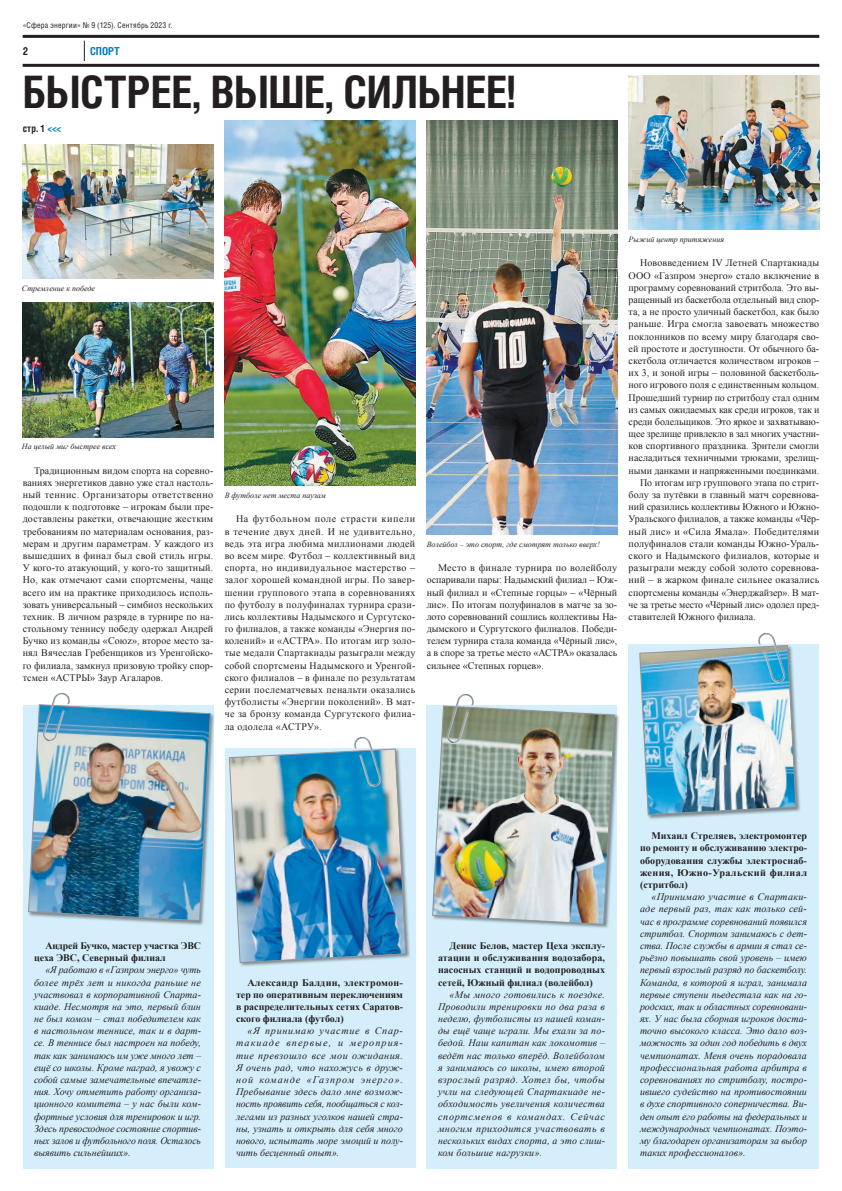
<style>
.page{position:relative;width:842px;height:1191px;background:#fff}
.page>*{position:absolute;margin:0;border:0;box-sizing:border-box;transform-origin:0 0}
.t1{font:700 44.8px "Helios Cond";letter-spacing:-.01em;color:#231f20}
.t2{font:700 11px "Helios Cond";letter-spacing:.005em;color:#0079c2}
.t3{font:700 11px "Helios Cond";color:#231f20}
.t4{font:10px/12.2px "Times New Roman";color:#231f20;text-align:justify}
.t5{font:italic 10px/12.2px "Times New Roman";color:#231f20;text-align:justify}
.t6{font:700 10px/12.2px "Times New Roman";color:#231f20;text-align:justify}
.t7{font:10px "Times New Roman";letter-spacing:.02em;color:#231f20}
.t8{font:700 10px "Helios Cond";color:#231f20}
.t9{font:italic 8px "Times New Roman";color:#231f20}
.t10{font:8px "Helios Cond";letter-spacing:.02em;color:#231f20}
.s1{color:#0079c2}
</style>
<div class="page">
<img style="left:427px;top:120px;width:190px;height:414px">
<img style="left:225px;top:120px;width:190px;height:366px">
<div style="left:23px;top:705px;width:190px;height:463px;background:#d4effb"></div>
<div style="left:225px;top:748px;width:190px;height:420px;background:#d4effb"></div>
<div style="left:427px;top:705px;width:190px;height:463px;background:#d4effb"></div>
<div style="left:629px;top:644px;width:190px;height:524px;background:#d4effb"></div>
<svg style="left:84px;top:41px;width:1px;height:20px"></svg>
<hr style="left:23px;top:64px;width:796px;height:3px;background:#231f20">
<hr style="left:23px;top:35px;width:796px;height:3px;background:#231f20">
<div style="left:28px;top:703px;width:187px;height:223px;background:#231f20;opacity:.5"></div>
<img style="left:28px;top:704px;width:183px;height:217px">
<div style="left:639px;top:644px;width:162px;height:176px;background:#231f20;opacity:.5"></div>
<img style="left:639px;top:645px;width:157px;height:170px">
<div style="left:228px;top:748px;width:183px;height:219px;background:#231f20;opacity:.5"></div>
<img style="left:229px;top:748px;width:177px;height:215px">
<img style="left:23px;top:145px;width:190px;height:134px">
<img style="left:23px;top:302px;width:190px;height:135px">
<img style="left:756px;top:633px;width:31px;height:50px">
<img style="left:352px;top:737px;width:32px;height:50px">
<img style="left:40px;top:693px;width:32px;height:49px">
<div style="left:432px;top:705px;width:188px;height:224px;background:#231f20;opacity:.5"></div>
<img style="left:432px;top:705px;width:183px;height:219px">
<img style="left:445px;top:694px;width:31px;height:50px">
<img style="left:629px;top:75px;width:190px;height:155px">
<p class="t10" style="left:23px;top:21px;width:152px">«Сфера энергии» № 9 (125). Сентябрь 2023 г.</p>
<p class="t3" style="left:23px;top:44px;width:7px">2</p>
<p class="t2" style="left:90px;top:44px;width:31px">СПОРТ</p>
<h1 class="t1" style="left:23px;top:65px;width:495px">БЫСТРЕЕ, ВЫШЕ, СИЛЬНЕЕ!</h1>
<p class="t8" style="left:23px;top:123px;width:40px">стр. 1 <span class="s1">&lt;&lt;&lt;</span></p>
<p class="t9" style="left:22px;top:283px;width:75px">Стремление к победе</p>
<p class="t9" style="left:22px;top:441px;width:96px">На целый миг быстрее всех</p>
<p class="t4" style="left:23px;top:464px;width:192px;text-indent:11px">Традиционным видом спорта на соревно&shy;ваниях энергетиков давно уже стал настоль&shy;ный теннис. Организаторы ответственно подошли к подготовке – игрокам были пре&shy;доставлены ракетки, отвечающие жестким требованиям по материалам основания, раз&shy;мерам и другим параметрам. У каждого из вышедших в финал был свой стиль игры.<br>У кого-то атакующий, у кого-то защитный.<br>Но, как отмечают сами спортсмены, чаще всего им на практике приходилось исполь&shy;зовать универсальный – симбиоз нескольких техник. В личном разряде в турнире по на&shy;стольному теннису победу одержал Андрей Бучко из команды «Союz», второе место за&shy;нял Вячеслав Гребенщиков из Уренгойско&shy;го филиала, замкнул призовую тройку спор&shy;тсмен «АСТРЫ» Заур Агаларов.</p>
<p class="t9" style="left:225px;top:490px;width:103px">В футболе нет места паузам</p>
<p class="t4" style="left:225px;top:513px;width:192px;text-indent:11px">На футбольном поле страсти кипели в течение двух дней. И не удивительно, ведь эта игра любима миллионами людей во всем мире. Футбол – коллективный вид спорта, но индивидуальное мастерство – залог хорошей командной игры. По завер&shy;шении группового этапа в соревнованиях по футболу в полуфиналах турнира срази&shy;лись коллективы Надымского и Сургутско&shy;го филиалов, а также команды «Энергия по&shy;колений» и «АСТРА». По итогам игр золо&shy;тые медали Спартакиады разыграли между собой спортсмены Надымского и Уренгой&shy;ского филиалов – в финале по результатам серии послематчевых пенальти оказались футболисты «Энергии поколений». В мат&shy;че за бронзу команда Сургутского филиа&shy;ла одолела «АСТРУ».</p>
<p class="t9" style="left:427px;top:538px;width:175px">Волейбол – это спорт, где смотрят только вверх!</p>
<p class="t4" style="left:427px;top:561px;width:192px;text-indent:11px">Место в финале турнира по волейболу оспаривали пары: Надымский филиал – Юж&shy;ный филиал и «Степные горцы» – «Чёрный лис». По итогам полуфиналов в матче за зо&shy;лото соревнований сошлись коллективы На&shy;дымского и Сургутского филиалов. Победи&shy;телем турнира стала команда «Чёрный лис», а в споре за третье место «АСТРА» оказалась сильнее «Степных горцев».</p>
<p class="t9" style="left:629px;top:234px;width:97px">Рыжий центр притяжения</p>
<p class="t4" style="left:640px;top:257px;width:181px">Нововведением IV Летней Спартакиады</p>
<p class="t4" style="left:629px;top:269px;width:192px">ООО «Газпром энерго» стало включение в</p>
<p class="t4" style="left:629px;top:281px;width:192px">программу соревнований стритбола. Это вы-</p>
<p class="t4" style="left:629px;top:293px;width:192px">ращенный из баскетбола отдельный вид спор-</p>
<p class="t4" style="left:629px;top:305px;width:192px">та, а не просто уличный баскетбол, как было</p>
<p class="t4" style="left:629px;top:318px;width:192px">раньше. Игра смогла завоевать множество</p>
<p class="t4" style="left:629px;top:330px;width:192px">поклонников по всему миру благодаря сво-</p>
<p class="t4" style="left:629px;top:342px;width:192px">ей простоте и доступности. От обычного ба-</p>
<p class="t4" style="left:629px;top:354px;width:192px">скетбола отличается количеством игроков –</p>
<p class="t4" style="left:629px;top:366px;width:192px">их 3, и зоной игры – половиной баскетболь-</p>
<p class="t4" style="left:629px;top:379px;width:192px">ного игрового поля c единственным кольцом.</p>
<p class="t4" style="left:629px;top:391px;width:192px">Прошедший турнир по стритболу стал одним</p>
<p class="t4" style="left:629px;top:403px;width:192px">из самых ожидаемых как среди игроков, так и</p>
<p class="t4" style="left:629px;top:415px;width:192px">среди болельщиков. Это яркое и захватываю-</p>
<p class="t4" style="left:629px;top:427px;width:192px">щее зрелище привлекло в зал многих участни-</p>
<p class="t4" style="left:629px;top:439px;width:192px">ков спортивного праздника. Зрители смогли</p>
<p class="t4" style="left:629px;top:452px;width:192px">насладиться техничными трюками, зрелищ-</p>
<p class="t4" style="left:629px;top:464px;width:192px">ными данками и напряженными поединками.</p>
<p class="t4" style="left:640px;top:476px;width:181px">По итогам игр группового этапа по стрит-</p>
<p class="t4" style="left:629px;top:488px;width:192px">болу за путёвки в главный матч соревнова-</p>
<p class="t4" style="left:629px;top:500px;width:192px">ний сразились коллективы Южного и Южно-</p>
<p class="t4" style="left:629px;top:513px;width:192px">Уральского филиалов, а также команды «Чёр-</p>
<p class="t7" style="left:629px;top:524px;width:192px">ный лис» и «Сила Ямала». Победителями</p>
<p class="t4" style="left:629px;top:537px;width:192px">полуфиналов стали команды Южно-Ураль-</p>
<p class="t7" style="left:629px;top:549px;width:192px">ского и Надымского филиалов, которые и</p>
<p class="t4" style="left:629px;top:561px;width:192px">разыграли между собой золото соревнова-</p>
<p class="t4" style="left:629px;top:573px;width:192px">ний – в жарком финале сильнее оказались</p>
<p class="t4" style="left:629px;top:586px;width:192px">спортсмены команды «Энерджайзер». В мат-</p>
<p class="t4" style="left:629px;top:598px;width:192px">че за третье место «Чёрный лис» одолел пред-</p>
<p class="t4" style="left:629px;top:610px;width:129px">ставителей Южного филиала.</p>
<p class="t6" style="left:34px;top:939px;width:169px;text-indent:11px">Андрей Бучко, мастер участка ЭВС цеха ЭВС, Северный филиал</p>
<p class="t5" style="left:34px;top:963px;width:169px;text-indent:11px">«Я работаю в «Газпром энерго» чуть более трёх лет и никогда раньше не участвовал в корпоративной Спарта&shy;киаде. Несмотря на это, первый блин не был комом – стал победителем как в настольном теннисе, так и в дарт&shy;се. В теннисе был настроен на победу, так как занимаюсь им уже много лет – ещё со школы. Кроме наград, я увожу с собой самые замечательные впечатле&shy;ния. Хочу отметить работу организа&shy;ционного комитета – у нас были ком&shy;фортные условия для тренировок и игр.<br>Здесь превосходное состояние спортив&shy;ных залов и футбольного поля. Осталось выявить сильнейших».</p>
<p class="t6" style="left:236px;top:975px;width:168px;text-indent:11px">Александр Балдин, электромон&shy;тер по оперативным переключениям в распределительных сетях Саратов&shy;ского филиала (футбол)</p>
<p class="t5" style="left:236px;top:1024px;width:169px;text-indent:11px">«Я принимаю участие в Спар&shy;такиаде впервые, и мероприя&shy;тие превзошло все мои ожидания.<br>Я очень рад, что нахожусь в друж&shy;ной команде «Газпром энерго».<br>Пребывание здесь дало мне возмож&shy;ность проявить себя, пообщаться с кол&shy;легами из разных уголков нашей стра&shy;ны, узнать и открыть для себя много нового, испытать море эмоций и полу&shy;чить бесценный опыт».</p>
<p class="t6" style="left:438px;top:939px;width:169px;text-indent:11px">Денис Белов, мастер Цеха эксплу&shy;атации и обслуживания водозабора, насосных станций и водопроводных сетей, Южный филиал (волейбол)</p>
<p class="t5" style="left:438px;top:988px;width:169px;text-indent:11px">«Мы много готовились к поездке.<br>Проводили тренировки по два раза в неделю, футболисты из нашей коман&shy;ды ещё чаще играли. Мы ехали за по&shy;бедой. Наш капитан как локомотив – ведёт нас только вперёд. Волейболом я занимаюсь со школы, имею второй взрослый разряд. Хотел бы, чтобы учли на следующей Спартакиаде не&shy;обходимость увеличения количества спортсменов в командах. Сейчас многим приходится участвовать в нескольких видах спорта, а это слиш&shy;ком большие нагрузки».</p>
<p class="t6" style="left:640px;top:829px;width:169px;text-indent:11px">Михаил Стреляев, электромонтер по ремонту и обслуживанию электро&shy;оборудования службы электроснаб&shy;жения, Южно-Уральский филиал (стритбол)</p>
<p class="t5" style="left:640px;top:890px;width:169px;text-indent:11px">«Принимаю участие в Спартаки&shy;аде первый раз, так как только сей&shy;час в программе соревнований появился стритбол. Спортом занимаюсь с дет&shy;ства. После службы в армии я стал се&shy;рьёзно повышать свой уровень – имею первый взрослый разряд по баскетболу.<br>Команда, в которой я играл, занимала первые ступени пьедестала как на го&shy;родских, так и областных соревновани&shy;ях. У нас была сборная игроков доста&shy;точно высокого класса. Это дало воз&shy;можность за один год победить в двух чемпионатах. Меня очень порадовала профессиональная работа арбитра в соревнованиях по стритболу, постро&shy;ившего судейство на противостоянии в духе спортивного соперничества. Ви&shy;ден опыт его работы на федеральных и международных чемпионатах. Поэто&shy;му благодарен организаторам за выбор таких профессионалов».</p>
</div>
